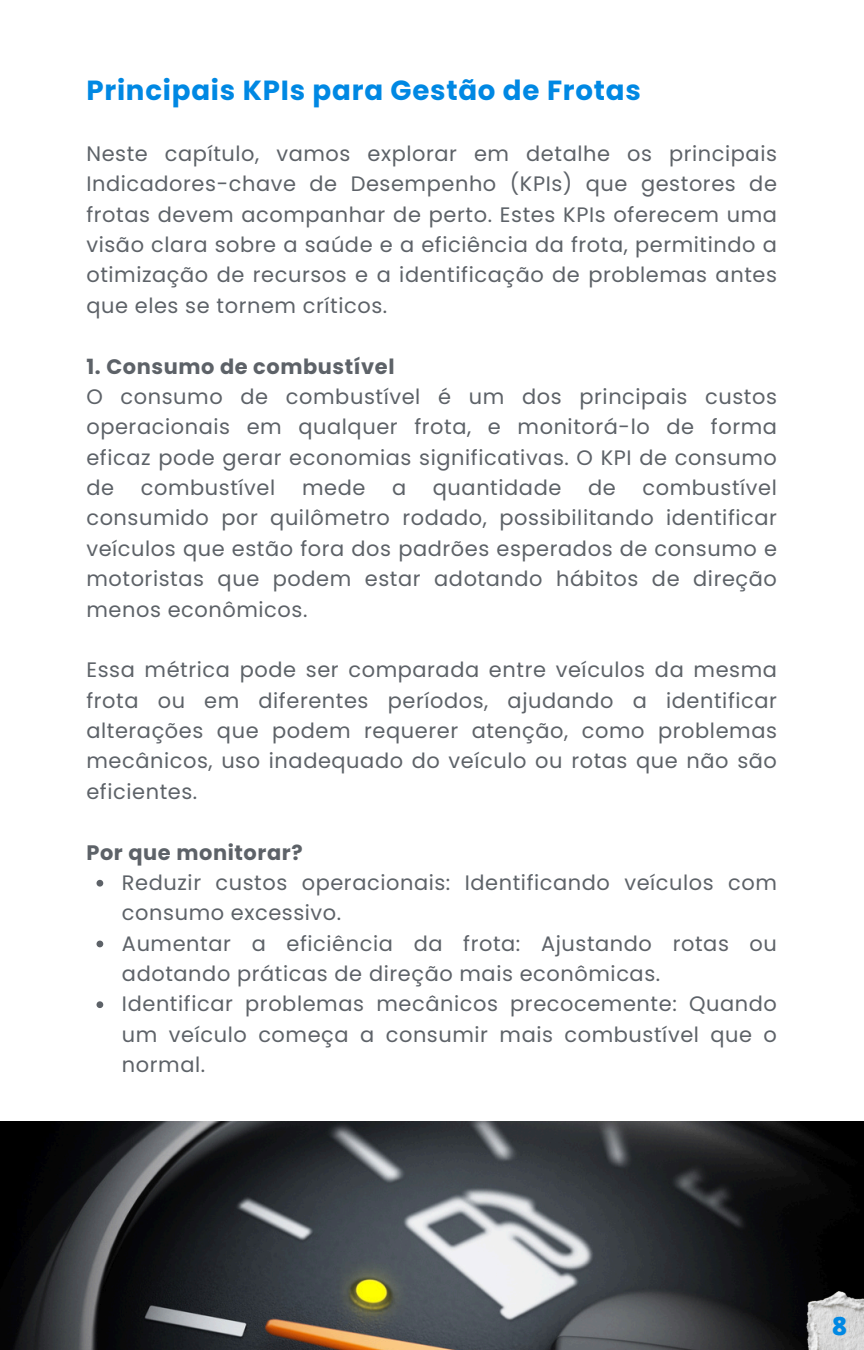
<style>
.page{position:relative;width:864px;height:1350px;background:#fff}
.page>*{position:absolute;margin:0;border:0;box-sizing:border-box;transform-origin:0 0}
.t1{font:700 27.68px "Poppins";letter-spacing:.03em;color:#0088e3}
.t2{font:800 25.43px "Open Sans";color:#0088e3}
.t3{font:20.93px/30.4px "Poppins";letter-spacing:.03em;color:#5d6268;text-align:justify}
.t4{font:700 20.93px "Poppins";letter-spacing:.03em;color:#5d6268}
</style>
<div class="page">
<svg style="left:97px;top:880px;width:6px;height:7px"></svg>
<svg style="left:97px;top:941px;width:6px;height:6px"></svg>
<svg style="left:97px;top:1001px;width:6px;height:7px"></svg>
<img style="left:0;top:1121px;width:864px;height:229px">
<img style="left:804px;top:1292px;width:60px;height:58px">
<h1 class="t1" style="left:86px;top:71px;width:556px">Principais KPIs para Gestão de Frotas</h1>
<p class="t3" style="left:86px;top:138px;width:692px">Neste capítulo, vamos explorar em detalhe os principais Indicadores-chave de Desempenho (KPIs) que gestores de frotas devem acompanhar de perto. Estes KPIs oferecem uma visão clara sobre a saúde e a eficiência da frota, permitindo a otimização de recursos e a identificação de problemas antes que eles se tornem críticos.</p>
<p class="t4" style="left:86px;top:352px;width:310px">1. Consumo de combustível</p>
<p class="t3" style="left:86px;top:381px;width:692px">O consumo de combustível é um dos principais custos operacionais em qualquer frota, e monitorá-lo de forma eficaz pode gerar economias significativas. O KPI de consumo de</p>
<p class="t3" style="left:86px;top:473px;width:692px;text-indent:556px">combustível consumido por quilômetro rodado, possibilitando identificar veículos que estão fora dos padrões esperados de consumo e motoristas que podem estar adotando hábitos de direção menos econômicos.</p>
<p class="t3" style="left:141px;top:473px;width:136px">combustível</p>
<p class="t3" style="left:302px;top:473px;width:65px">mede</p>
<p class="t3" style="left:392px;top:473px;width:16px">a</p>
<p class="t3" style="left:433px;top:473px;width:130px">quantidade</p>
<p class="t3" style="left:588px;top:473px;width:29px">de</p>
<p class="t3" style="left:86px;top:655px;width:692px">Essa métrica pode ser comparada entre veículos da mesma frota ou em diferentes períodos, ajudando a identificar alterações que podem requerer atenção, como problemas mecânicos, uso inadequado do veículo ou rotas que não são eficientes.</p>
<h2 class="t4" style="left:86px;top:838px;width:218px">Por que monitorar?</h2>
<p class="t3" style="left:122px;top:867px;width:657px">Reduzir custos operacionais: Identificando veículos com consumo excessivo.</p>
<p class="t3" style="left:122px;top:928px;width:657px">Aumentar a eficiência da frota: Ajustando rotas ou adotando práticas de direção mais econômicas.</p>
<p class="t3" style="left:122px;top:989px;width:657px">Identificar problemas mecânicos precocemente: Quando um veículo começa a consumir mais combustível que o normal.</p>
<p class="t2" style="left:832px;top:1308px;width:16px">8</p>
</div>
